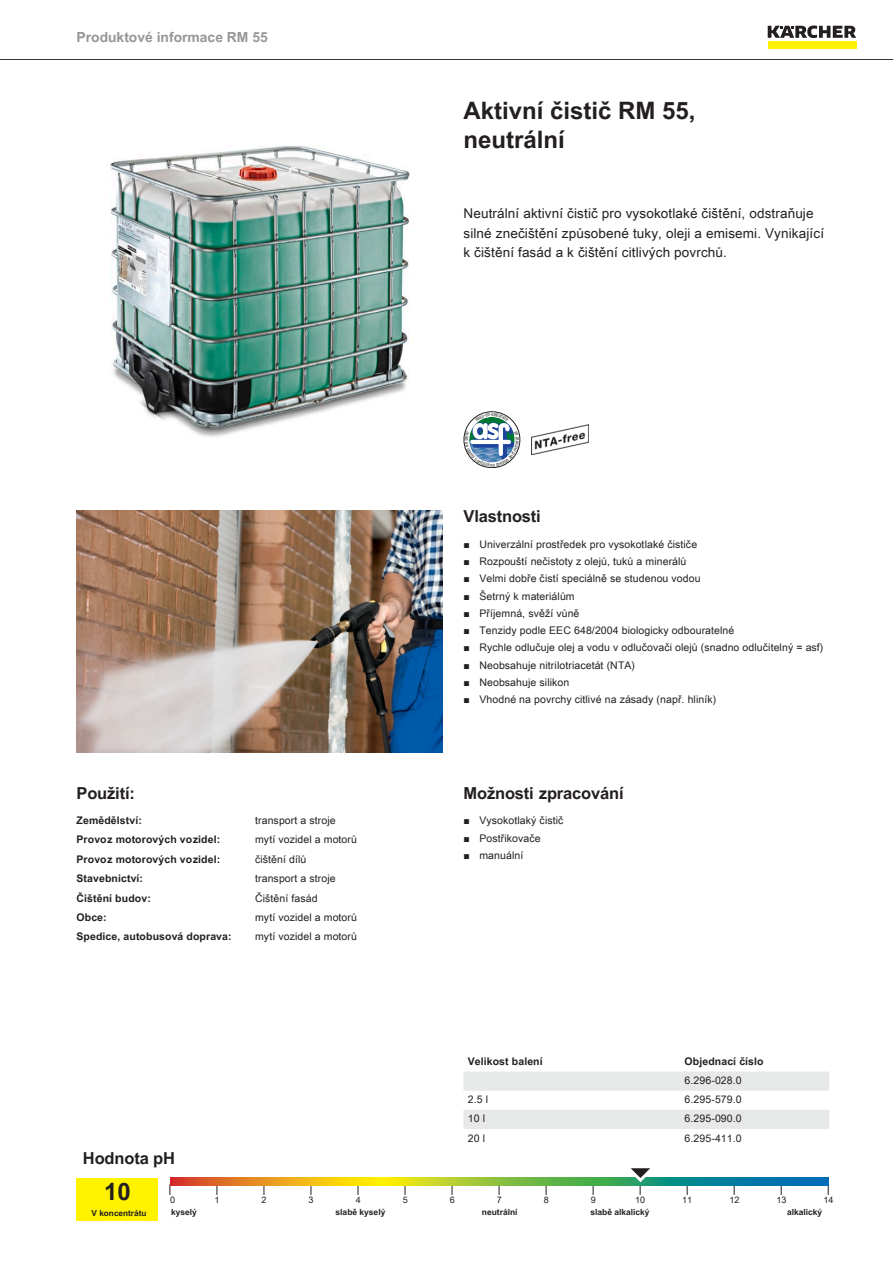
<style>
.page{position:relative;width:893px;height:1263px;background:#fff}
.page>*{position:absolute;margin:0;border:0;box-sizing:border-box;transform-origin:0 0}
.t1{font:700 24px/28.8px "Arial Unicode MS";color:#231f20}
.t2{font:700 16.5px "Arial Unicode MS";letter-spacing:-.01em;color:#231f20}
.t3{font:700 13.8px "Arial Unicode MS";color:#949698}
.t4{font:13.5px/19.5px "Arial Unicode MS";letter-spacing:.01em;color:#231f20}
.t5{font:10.5px "Arial Unicode MS";letter-spacing:.01em;color:#231f20}
.t6{font:700 10.5px "Arial Unicode MS";letter-spacing:.01em;color:#231f20}
.t7{font:9px "Arial Unicode MS";color:#231f20}
.t8{font:700 8.4px "Arial Unicode MS";color:#231f20}
.t9{font:700 8.25px "Arial Unicode MS";color:#231f20}
.s1{font-family:"Arial"}
</style>
<div class="page">
<hr style="left:0;top:59px;width:893px;height:1px;background:#231f20">
<div style="left:768px;top:42px;width:88px;height:7px;background:#fff200"></div>
<svg style="left:768px;top:26px;width:88px;height:12px"></svg>
<img style="left:110px;top:145px;width:300px;height:292px">
<img style="left:531px;top:424px;width:57px;height:30px">
<img style="left:77px;top:510px;width:365px;height:243px">
<div style="left:77px;top:1178px;width:81px;height:42px;background:#fff200"></div>
<svg style="left:170px;top:1178px;width:658px;height:8px"></svg>
<svg style="left:623px;top:1168px;width:38px;height:27px"></svg>
<svg style="left:463px;top:1072px;width:366px;height:57px"></svg>
<svg style="left:464px;top:412px;width:56px;height:56px"></svg>
<h3 class="t3" style="left:77px;top:27px;width:193px">Produktové informace RM 55</h3>
<h2 class="t2" style="left:77px;top:780px;width:60px">Použití:</h2>
<p class="t6" style="left:77px;top:812px;width:67px">Zemědělství:</p>
<p class="t5" style="left:255px;top:812px;width:82px">transport a stroje</p>
<p class="t6" style="left:77px;top:832px;width:145px">Provoz motorových vozidel:</p>
<p class="t5" style="left:255px;top:832px;width:103px">mytí vozidel a motorů</p>
<p class="t6" style="left:77px;top:851px;width:145px">Provoz motorových vozidel:</p>
<p class="t5" style="left:255px;top:851px;width:53px">čištění dílů</p>
<p class="t6" style="left:77px;top:871px;width:68px">Stavebnictví:</p>
<p class="t5" style="left:255px;top:871px;width:82px">transport a stroje</p>
<p class="t6" style="left:77px;top:890px;width:76px">Čištění budov:</p>
<p class="t5" style="left:255px;top:890px;width:64px">Čištění fasád</p>
<p class="t6" style="left:77px;top:910px;width:32px">Obce:</p>
<p class="t5" style="left:255px;top:910px;width:103px">mytí vozidel a motorů</p>
<p class="t6" style="left:77px;top:929px;width:157px">Spedice, autobusová doprava:</p>
<p class="t5" style="left:255px;top:929px;width:103px">mytí vozidel a motorů</p>
<h1 class="t1" style="left:463px;top:97px;width:234px">Aktivní čistič RM 55, neutrální</h1>
<p class="t4" style="left:463px;top:203px;width:362px">Neutrální aktivní čistič pro vysokotlaké čištění, odstraňuje silné znečištění způsobené tuky, oleji a emisemi. Vynikající k čištění fasád a k čištění citlivých povrchů.</p>
<h2 class="t2" style="left:463px;top:504px;width:79px">Vlastnosti</h2>
<p class="t5" style="left:463px;top:536px;width:235px"><span class="s1">■</span> Univerzální prostředek pro vysokotlaké čističe</p>
<p class="t5" style="left:463px;top:554px;width:224px"><span class="s1">■</span> Rozpouští nečistoty z olejů, tuků a minerálů</p>
<p class="t5" style="left:463px;top:571px;width:239px"><span class="s1">■</span> Velmi dobře čistí speciálně se studenou vodou</p>
<p class="t5" style="left:463px;top:588px;width:113px"><span class="s1">■</span> Šetrný k materiálům</p>
<p class="t5" style="left:463px;top:605px;width:117px"><span class="s1">■</span> Příjemná, svěží vůně</p>
<p class="t5" style="left:463px;top:623px;width:272px"><span class="s1">■</span> Tenzidy podle EEC 648/2004 biologicky odbouratelné</p>
<p class="t5" style="left:463px;top:640px;width:361px"><span class="s1">■</span> Rychle odlučuje olej a vodu v odlučovači olejů (snadno odlučitelný = asf)</p>
<p class="t5" style="left:463px;top:657px;width:173px"><span class="s1">■</span> Neobsahuje nitrilotriacetát (NTA)</p>
<p class="t5" style="left:463px;top:674px;width:107px"><span class="s1">■</span> Neobsahuje silikon</p>
<p class="t5" style="left:463px;top:692px;width:254px"><span class="s1">■</span> Vhodné na povrchy citlivé na zásady (např. hliník)</p>
<h2 class="t2" style="left:463px;top:780px;width:162px">Možnosti zpracování</h2>
<p class="t5" style="left:463px;top:813px;width:102px"><span class="s1">■</span> Vysokotlaký čistič</p>
<p class="t5" style="left:463px;top:830px;width:79px"><span class="s1">■</span> Postřikovače</p>
<p class="t5" style="left:463px;top:847px;width:61px"><span class="s1">■</span> manuální</p>
<p class="t6" style="left:468px;top:1054px;width:77px">Velikost balení</p>
<p class="t6" style="left:685px;top:1054px;width:81px">Objednací číslo</p>
<p class="t5" style="left:685px;top:1073px;width:59px">6.296-028.0</p>
<p class="t5" style="left:468px;top:1092px;width:22px">2.5 l</p>
<p class="t5" style="left:685px;top:1092px;width:59px">6.295-579.0</p>
<p class="t5" style="left:468px;top:1111px;width:19px">10 l</p>
<p class="t5" style="left:685px;top:1111px;width:59px">6.295-090.0</p>
<p class="t5" style="left:468px;top:1130px;width:19px">20 l</p>
<p class="t5" style="left:685px;top:1130px;width:59px">6.295-411.0</p>
<h2 class="t2" style="left:83px;top:1146px;width:94px">Hodnota pH</h2>
<h1 class="t1" style="left:104px;top:1178px;width:28px">10</h1>
<p class="t7" style="left:170px;top:1193px;width:7px">0</p>
<p class="t7" style="left:215px;top:1193px;width:7px">1</p>
<p class="t7" style="left:262px;top:1193px;width:7px">2</p>
<p class="t7" style="left:309px;top:1193px;width:7px">3</p>
<p class="t7" style="left:356px;top:1193px;width:7px">4</p>
<p class="t7" style="left:403px;top:1193px;width:7px">5</p>
<p class="t7" style="left:450px;top:1193px;width:7px">6</p>
<p class="t7" style="left:497px;top:1193px;width:7px">7</p>
<p class="t7" style="left:544px;top:1193px;width:7px">8</p>
<p class="t7" style="left:591px;top:1193px;width:7px">9</p>
<p class="t7" style="left:635px;top:1193px;width:12px">10</p>
<p class="t7" style="left:682px;top:1193px;width:12px">11</p>
<p class="t7" style="left:729px;top:1193px;width:12px">12</p>
<p class="t7" style="left:776px;top:1193px;width:12px">13</p>
<p class="t7" style="left:823px;top:1193px;width:12px">14</p>
<p class="t9" style="left:92px;top:1207px;width:57px">V koncentrátu</p>
<p class="t8" style="left:171px;top:1206px;width:27px">kyselý</p>
<p class="t8" style="left:336px;top:1206px;width:51px">slabě kyselý</p>
<p class="t8" style="left:482px;top:1206px;width:37px">neutrální</p>
<p class="t8" style="left:590px;top:1206px;width:61px">slabě alkalický</p>
<p class="t8" style="left:787px;top:1206px;width:37px">alkalický</p>
</div>
